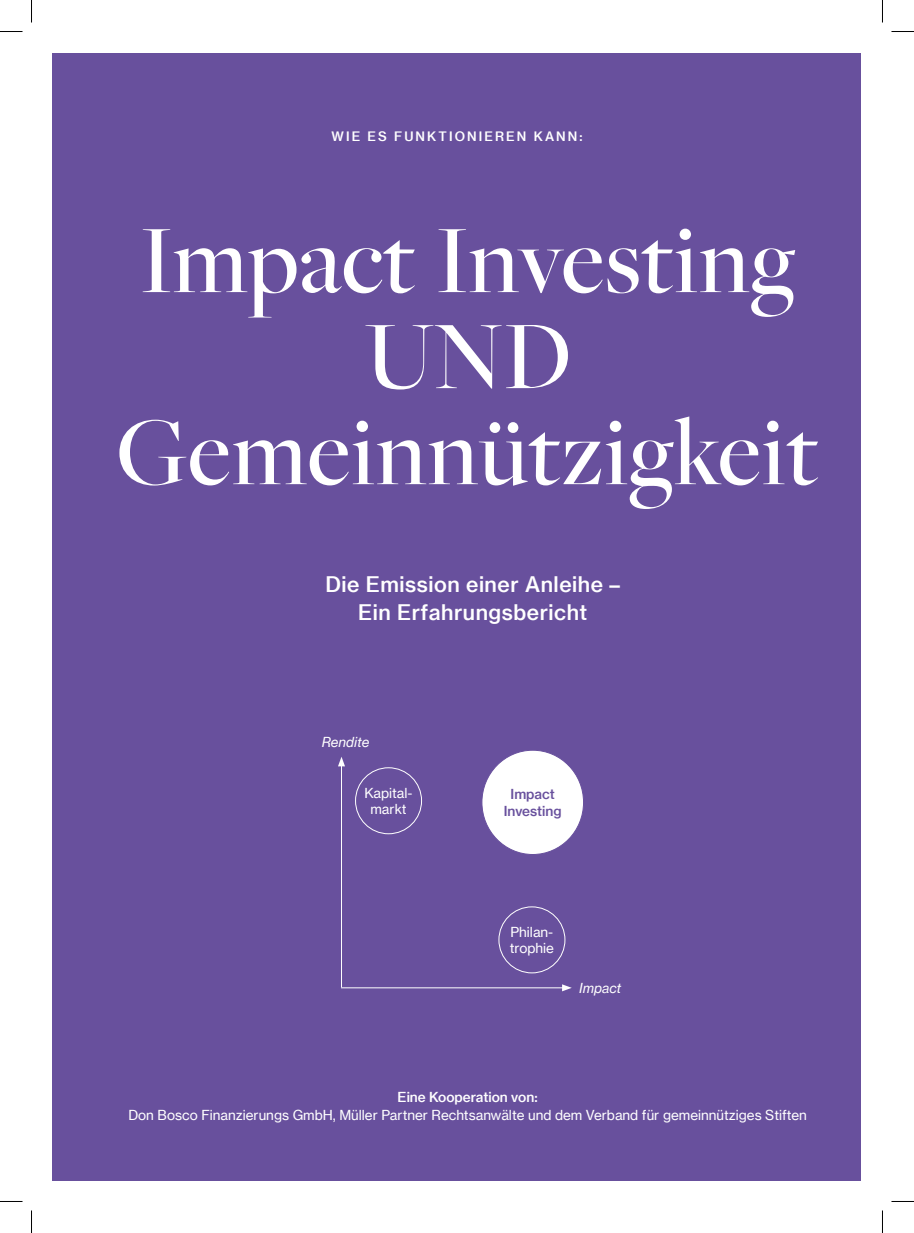
<style>
.page{position:relative;width:914px;height:1233px;background:#fff}
.page>*{position:absolute;margin:0;border:0;box-sizing:border-box;transform-origin:0 0}
.t1{font:500 100.5px/96px "Freight Big Pro";letter-spacing:.01em;color:#fff;text-align:center}
.t2{font:21px/28.5px "N Haas Grotesk TX Pro 65 Md";letter-spacing:.025em;color:#fff;text-align:center}
.t3{font:13.5px/16.5px "N Haas Grotesk TX Pro 55 Rg";color:#fff}
.t4{font:13.5px "N Haas Grotesk TX Pro 65 Md";color:#fff}
.t5{font:13.5px/16.5px "N Haas Grotesk TX Pro 65 Md";color:#68509d;text-align:center}
.t6{font:13.5px "N Haas Grotesk TX Pro 56 It";color:#fff}
.t7{font:12.75px "N Haas Grotesk TX Pro 65 Md";letter-spacing:.165em;color:#fff}
</style>
<div class="page">
<div style="left:53px;top:53px;width:808px;height:1127px;background:#68509d"></div>
<hr style="left:341px;top:764px;width:1px;height:223px;background:#fff">
<svg style="left:338px;top:757px;width:7px;height:9px"></svg>
<hr style="left:341px;top:987px;width:223px;height:1px;background:#fff">
<svg style="left:562px;top:984px;width:9px;height:7px"></svg>
<div style="left:498px;top:906px;width:67px;height:67px;border:1px solid #fff;border-radius:50%"></div>
<div style="left:355px;top:767px;width:67px;height:67px;border:1px solid #fff;border-radius:50%"></div>
<div style="left:482px;top:750px;width:101px;height:104px;background:#fff;border-radius:50%"></div>
<svg style="left:0;top:31px;width:22px;height:1px"></svg>
<svg style="left:891px;top:31px;width:22px;height:1px"></svg>
<svg style="left:0;top:1201px;width:22px;height:1px"></svg>
<svg style="left:891px;top:1201px;width:22px;height:1px"></svg>
<svg style="left:31px;top:0;width:1px;height:23px"></svg>
<svg style="left:31px;top:1210px;width:1px;height:22px"></svg>
<svg style="left:882px;top:0;width:1px;height:23px"></svg>
<svg style="left:882px;top:1210px;width:1px;height:22px"></svg>
<p class="t7" style="left:331px;top:129px;width:252px">WIE ES FUNKTIONIEREN KANN:</p>
<h1 class="t1" style="left:117px;top:209px;width:703px">Impact Investing<br>UND<br>Gemeinnützigkeit</h1>
<h2 class="t2" style="left:325px;top:569px;width:296px">Die Emission einer Anleihe –<br>Ein Erfahrungsbericht</h2>
<p class="t6" style="left:322px;top:733px;width:49px">Rendite</p>
<p class="t3" style="left:364px;top:784px;width:50px;text-align:center">Kapital&shy;markt</p>
<p class="t5" style="left:504px;top:786px;width:59px">Impact<br>Investing</p>
<p class="t3" style="left:510px;top:923px;width:46px">Philan&shy;trophie</p>
<p class="t6" style="left:579px;top:979px;width:43px">Impact</p>
<p class="t4" style="left:397px;top:1088px;width:141px">Eine Kooperation von:</p>
<p class="t3" style="left:128px;top:1106px;width:680px">Don Bosco Finanzierungs GmbH, Müller Partner Rechtsanwälte und dem Verband für gemeinnütziges Stiften</p>
</div>
